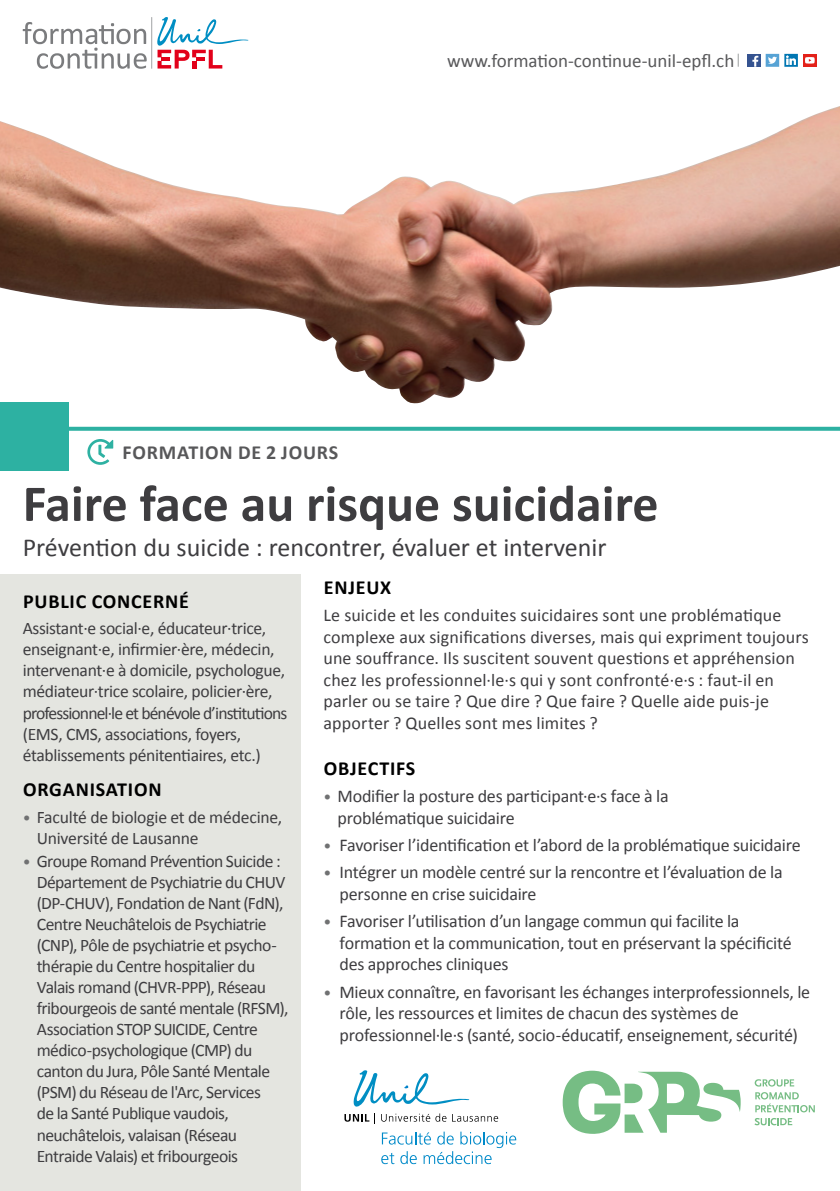
<style>
.page{position:relative;width:840px;height:1191px;background:#fff}
.page>*{position:absolute;margin:0;border:0;box-sizing:border-box;transform-origin:0 0}
.t1{font:700 52px "Calibri";color:#3e3d40}
.t2{font:26px "Calibri";color:#3e3d40}
.t3{font:700 20px "Calibri";letter-spacing:.04em;color:#000}
.t4{font:700 20px "Calibri";letter-spacing:.04em;color:#58585a}
.t5{font:19px "Calibri";color:#58585a}
.t6{font:18px/21.6px "Calibri";letter-spacing:-.01em;color:#3e3d40}
.t7{font:17.6px/21px "Calibri";letter-spacing:-.03em;color:#3e3d40}
.t8{font:17.6px/21px "Calibri";letter-spacing:-.01em;color:#3e3d40}
.s1{font-size:16px;color:#707172}
</style>
<div class="page">
<div style="left:0;top:574px;width:300px;height:617px;background:#e4e5e0"></div>
<img style="left:0;top:106px;width:839px;height:297px">
<hr style="left:151px;top:17px;width:1px;height:52px;background:#b1b3b4">
<svg style="left:23px;top:22px;width:124px;height:47px"></svg>
<svg style="left:157px;top:17px;width:91px;height:52px"></svg>
<div style="left:746px;top:54px;width:14px;height:13px;background:#355390"></div>
<svg style="left:752px;top:56px;width:6px;height:11px"></svg>
<div style="left:765px;top:54px;width:13px;height:13px;background:#57a3d5"></div>
<svg style="left:768px;top:57px;width:11px;height:7px"></svg>
<svg style="left:783px;top:54px;width:14px;height:13px"></svg>
<svg style="left:785px;top:56px;width:10px;height:9px"></svg>
<svg style="left:737px;top:54px;width:1px;height:13px"></svg>
<div style="left:802px;top:54px;width:14px;height:13px;background:#e32119"></div>
<svg style="left:805px;top:57px;width:9px;height:7px"></svg>
<div style="left:0;top:402px;width:68px;height:68px;background:#2db1a2"></div>
<svg style="left:68px;top:427px;width:771px;height:4px;background:#38b5a6"></svg>
<svg style="left:381px;top:1131px;width:135px;height:33px"></svg>
<svg style="left:344px;top:1070px;width:154px;height:54px"></svg>
<svg style="left:754px;top:1079px;width:39px;height:7px"></svg>
<svg style="left:755px;top:1092px;width:59px;height:20px"></svg>
<svg style="left:754px;top:1118px;width:37px;height:7px"></svg>
<svg style="left:562px;top:1070px;width:178px;height:63px"></svg>
<svg style="left:87px;top:439px;width:26px;height:26px"></svg>
<p class="t5" style="left:447px;top:47px;width:288px">www.formation-continue-unil-epfl.ch</p>
<p class="t4" style="left:123px;top:438px;width:217px">FORMATION DE 2 JOURS</p>
<h1 class="t1" style="left:23px;top:467px;width:637px">Faire face au risque suicidaire</h1>
<h2 class="t2" style="left:23px;top:529px;width:585px">Prévention du suicide : rencontrer, évaluer et intervenir</h2>
<p class="t3" style="left:23px;top:587px;width:167px">PUBLIC CONCERNÉ</p>
<p class="t7" style="left:23px;top:617px;width:266px">Assistant·e social·e, éducateur·trice, enseignant·e, infirmier·ère, médecin, intervenant·e à domicile, psychologue, médiateur·trice scolaire, policier·ère, professionnel·le et bénévole d’institutions (EMS, CMS, associations, foyers, établissements pénitentiaires, etc.)</p>
<p class="t3" style="left:23px;top:775px;width:140px">ORGANISATION</p>
<p class="t8" style="left:37px;top:805px;width:247px;text-indent:-14px"><span class="s1">•</span> Faculté de biologie et de médecine,<br>Université de Lausanne</p>
<p class="t7" style="left:37px;top:850px;width:253px;text-indent:-14px"><span class="s1">•</span> Groupe Romand Prévention Suicide :<br>Département de Psychiatrie du CHUV (DP-CHUV), Fondation de Nant (FdN), Centre Neuchâtelois de Psychiatrie (CNP), Pôle de psychiatrie et psycho&shy;thérapie du Centre hospitalier du Valais romand (CHVR-PPP), Réseau fribourgeois de santé mentale (RFSM), Association STOP SUICIDE, Centre médico-psychologique (CMP) du canton du Jura, Pôle Santé Mentale (PSM) du Réseau de l'Arc, Services<br>de la Santé Publique vaudois, neuchâtelois, valaisan (Réseau Entraide Valais) et fribourgeois</p>
<p class="t3" style="left:324px;top:573px;width:69px">ENJEUX</p>
<p class="t6" style="left:323px;top:603px;width:486px">Le suicide et les conduites suicidaires sont une problématique complexe aux significations diverses, mais qui expriment toujours une souffrance. Ils suscitent souvent questions et appréhension chez les professionnel·le·s qui y sont confronté·e·s : faut-il en parler ou se taire ? Que dire ? Que faire ? Quelle aide puis-je apporter ? Quelles sont mes limites ?</p>
<p class="t3" style="left:324px;top:754px;width:93px">OBJECTIFS</p>
<p class="t6" style="left:337px;top:784px;width:332px;text-indent:-14px"><span class="s1">•</span> Modifier la posture des participant·e·s face à la problématique suicidaire</p>
<p class="t6" style="left:323px;top:833px;width:478px"><span class="s1">•</span> Favoriser l’identification et l’abord de la problématique suicidaire</p>
<p class="t6" style="left:339px;top:861px;width:444px;text-indent:-16px"><span class="s1">•</span> Intégrer un modèle centré sur la rencontre et l’évaluation de la personne en crise suicidaire</p>
<p class="t6" style="left:339px;top:909px;width:453px;text-indent:-16px"><span class="s1">•</span> Favoriser l’utilisation d’un langage commun qui facilite la formation et la communication, tout en préservant la spécificité des approches cliniques</p>
<p class="t6" style="left:339px;top:980px;width:472px;text-indent:-16px"><span class="s1">•</span> Mieux connaître, en favorisant les échanges interprofessionnels, le rôle, les ressources et limites de chacun des systèmes de professionnel·le·s (santé, socio-éducatif, enseignement, sécurité)</p>
</div>
